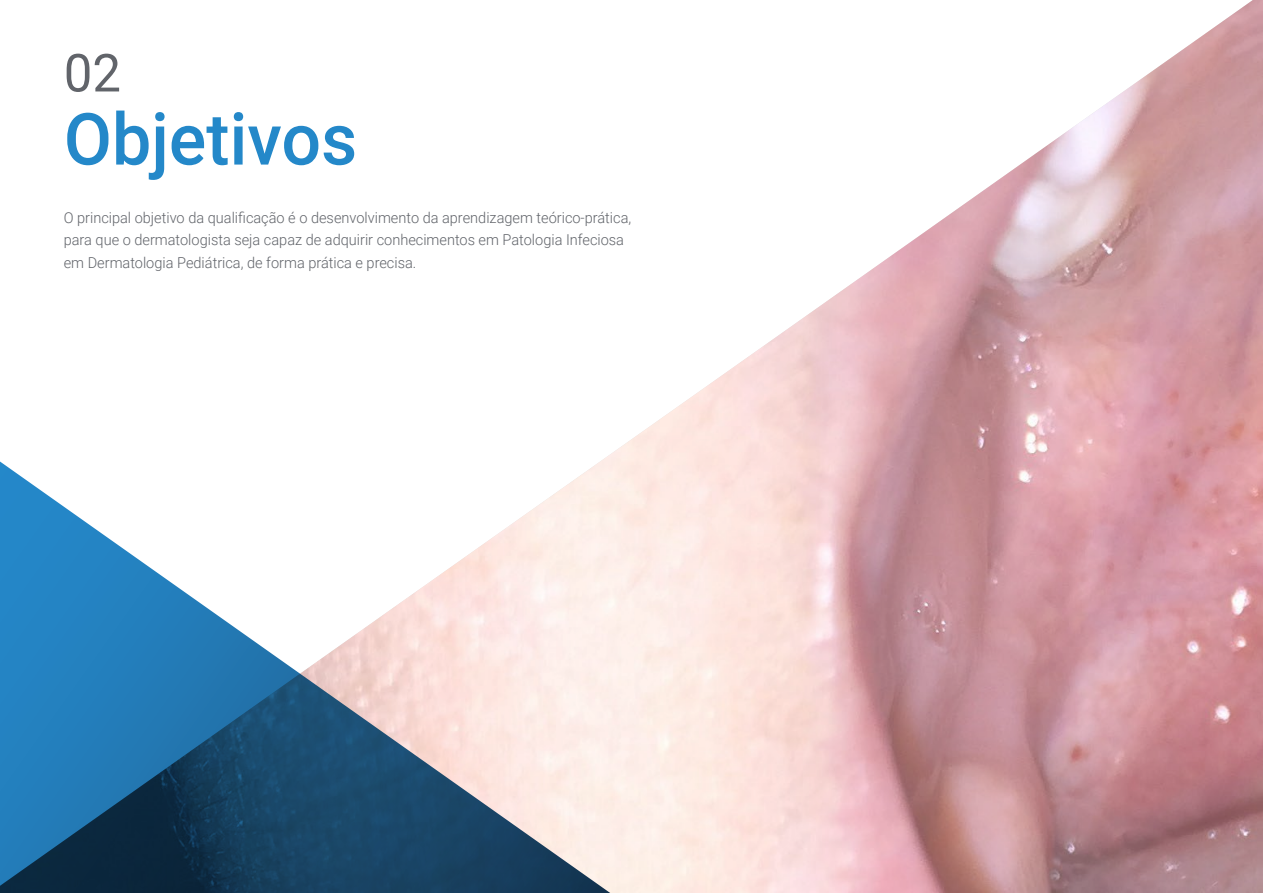
<style>
.page{position:relative;width:1263px;height:893px;background:#fff}
.page>*{position:absolute;margin:0;border:0;box-sizing:border-box;transform-origin:0 0}
.t1{font:500 72px "Roboto";color:#2488c9}
.t2{font:52.5px "Roboto";color:#61646a}
.t3{font:300 15px/22.5px "Roboto";color:#61646a}
</style>
<div class="page">
<img style="left:622px;top:0;width:641px;height:893px">
<svg style="left:0;top:446px;width:640px;height:447px"></svg>
<h2 class="t2" style="left:64px;top:36px;width:59px">02</h2>
<h1 class="t1" style="left:64px;top:89px;width:295px">Objetivos</h1>
<p class="t3" style="left:64px;top:205px;width:569px">O principal objetivo da qualificação é o desenvolvimento da aprendizagem teórico-prática, para que o dermatologista seja capaz de adquirir conhecimentos em Patologia Infeciosa em Dermatologia Pediátrica, de forma prática e precisa.</p>
</div>
